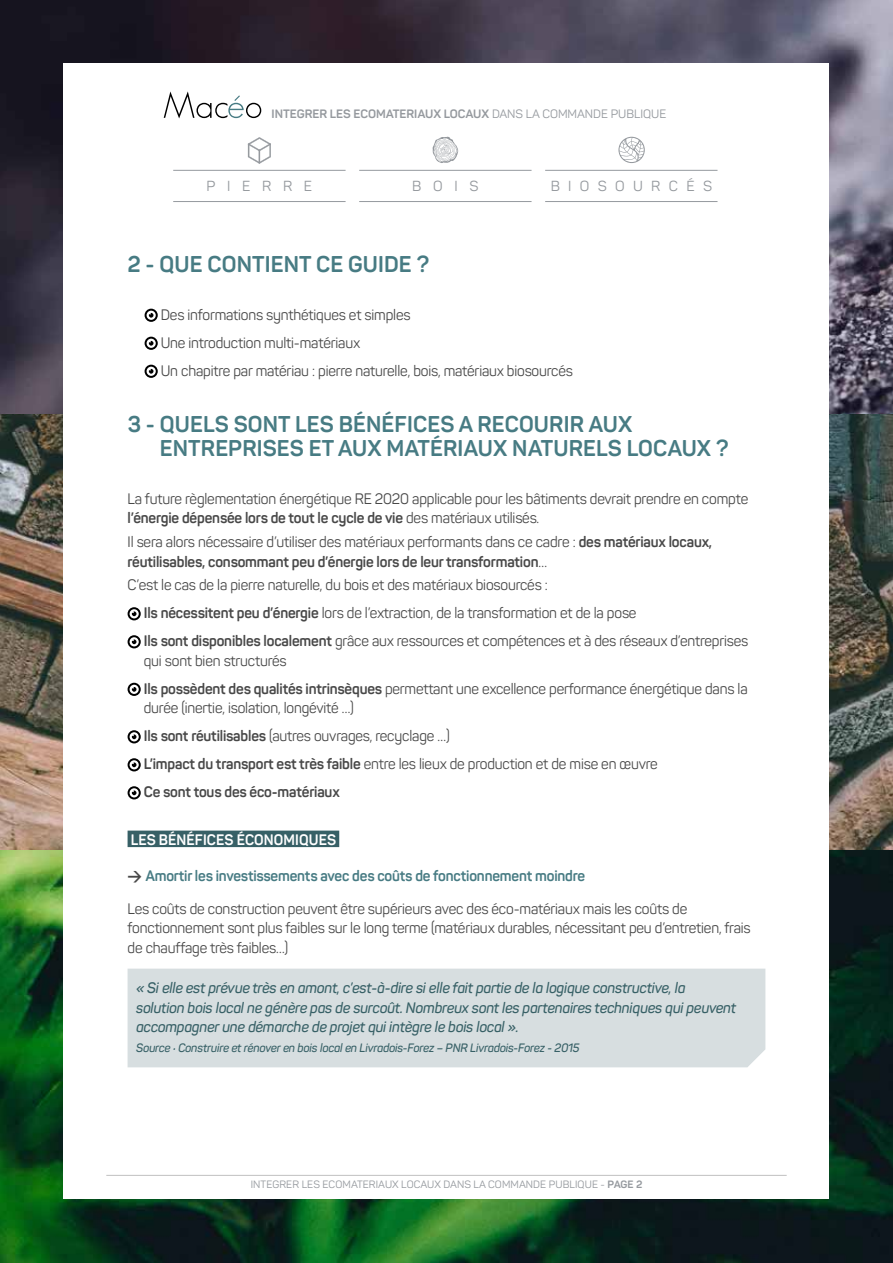
<style>
.page{position:relative;width:893px;height:1263px;background:#fff}
.page>*{position:absolute;margin:0;border:0;box-sizing:border-box;transform-origin:0 0}
.t1{font:700 22.5px/24px "Panton";letter-spacing:.005em;color:#477b83}
.t2{font:15px/28px "Panton";letter-spacing:-.01em;color:#484848;scale:.95 1}
.t3{font:italic 600 15px/19.5px "Panton";letter-spacing:-.01em;color:#376066;scale:.95 1}
.t4{font:700 15px/19.5px "Panton";letter-spacing:-.01em;color:#484848;scale:.95 1}
.t5{font:700 15px "Panton";letter-spacing:.005em;color:#fff;scale:.95 1}
.t6{font:14.4px "Panton";letter-spacing:.58em;color:#95999e}
.t7{font:italic 600 12px "Panton";letter-spacing:-.01em;color:#376066;scale:.95 1}
.t8{font:700 12px "Panton";color:#95999e}
.t9{font:10.5px "Panton";letter-spacing:.01em;color:#95999e}
.s1{font-weight:400}
.s2{font-weight:700}
.s3{font-family:"DIN";font-weight:700}
.s4{font-weight:700;color:#477b83}
</style>
<div class="page">
<img style="left:0;top:849px;width:893px;height:414px">
<img style="left:0;top:414px;width:893px;height:435px">
<img style="left:0;top:0;width:893px;height:414px">
<div style="left:64px;top:64px;width:765px;height:1135px;background:#fff"></div>
<div style="left:128px;top:969px;width:637px;height:98px;background:#d7dee0"></div>
<hr style="left:106px;top:1175px;width:681px;height:1px;background:#c0c0c0">
<svg style="left:164px;top:91px;width:97px;height:27px"></svg>
<hr style="left:359px;top:170px;width:173px;height:1px;background:#95999e">
<hr style="left:359px;top:201px;width:173px;height:1px;background:#95999e">
<hr style="left:545px;top:170px;width:172px;height:1px;background:#95999e">
<hr style="left:545px;top:201px;width:172px;height:1px;background:#95999e">
<svg style="left:433px;top:137px;width:25px;height:26px"></svg>
<svg style="left:618px;top:137px;width:27px;height:26px"></svg>
<hr style="left:173px;top:170px;width:173px;height:1px;background:#95999e">
<hr style="left:173px;top:201px;width:173px;height:1px;background:#95999e">
<svg style="left:248px;top:137px;width:23px;height:27px"></svg>
<div style="left:128px;top:830px;width:211px;height:17px;background:#376066"></div>
<svg style="left:145px;top:309px;width:13px;height:13px"></svg>
<svg style="left:145px;top:337px;width:13px;height:13px"></svg>
<svg style="left:145px;top:365px;width:13px;height:13px"></svg>
<svg style="left:128px;top:607px;width:13px;height:13px"></svg>
<svg style="left:128px;top:635px;width:13px;height:13px"></svg>
<svg style="left:128px;top:683px;width:13px;height:13px"></svg>
<svg style="left:128px;top:730px;width:13px;height:13px"></svg>
<svg style="left:128px;top:758px;width:13px;height:13px"></svg>
<svg style="left:128px;top:786px;width:13px;height:13px"></svg>
<p class="t8" style="left:272px;top:107px;width:396px">INTEGRER LES ECOMATERIAUX LOCAUX <span class="s1">DANS LA COMMANDE PUBLIQUE</span></p>
<p class="t6" style="left:207px;top:177px;width:107px">PIERRE</p>
<p class="t6" style="left:412px;top:177px;width:68px">BOIS</p>
<p class="t6" style="left:551px;top:177px;width:163px">BIOSOURCÉS</p>
<h1 class="t1" style="left:128px;top:252px;width:303px">2 - QUE CONTIENT CE GUIDE ?</h1>
<p class="t2" style="left:161px;top:300px;width:435px">Des informations synthétiques et simples<br>Une introduction multi-matériaux<br>Un chapitre par matériau : pierre naturelle, bois, matériaux biosourcés</p>
<h1 class="t1" style="left:160px;top:412px;width:570px;text-indent:-32px">3 - QUELS SONT LES BÉNÉFICES A RECOURIR AUX<br>ENTREPRISES ET AUX MATÉRIAUX NATURELS LOCAUX ?</h1>
<p class="t2" style="left:128px;top:489px;width:655px;line-height:19.5px">La future règlementation énergétique RE 2020 applicable pour les bâtiments devrait prendre en compte <span class="s2">l’énergie dépensée lors de tout le cycle de vie</span> des matériaux utilisés.</p>
<p class="t4" style="left:128px;top:532px;width:617px"><span class="s1">Il sera alors nécessaire d’utiliser des matériaux performants dans ce cadre :</span> des matériaux locaux, réutilisables, consommant peu d’énergie lors de leur transformation<span class="s1">…</span></p>
<p class="t2" style="left:144px;top:571px;width:638px;text-indent:-16px">C’est le cas de la pierre naturelle, du bois et des matériaux biosourcés :<br><span class="s2">Ils nécessitent peu d’énergie</span> lors de l’extraction, de la transformation et de la pose<br><span class="s2">Ils sont disponibles localement</span> grâce aux ressources et compétences et à des réseaux d’entreprises</p>
<p class="t2" style="left:144px;top:646px;width:637px">qui sont bien structurés<br><span class="s2">Ils possèdent des qualités intrinsèques</span> permettant une excellence performance énergétique dans la</p>
<p class="t2" style="left:144px;top:694px;width:543px">durée (inertie, isolation, longévité …)<br><span class="s2">Ils sont réutilisables</span> (autres ouvrages, recyclage …)<br><span class="s2">L’impact du transport est très faible</span> entre les lieux de production et de mise en œuvre <span class="s2">Ce sont tous des éco-matériaux</span></p>
<p class="t5" style="left:131px;top:830px;width:218px">LES BÉNÉFICES ÉCONOMIQUES</p>
<p class="t2" style="left:128px;top:860px;width:591px;line-height:32.2px"><span class="s3">&gt;</span> <span class="s4">Amortir les investissements avec des coûts de fonctionnement moindre<br></span>Les coûts de construction peuvent être supérieurs avec des éco-matériaux mais les coûts de</p>
<p class="t2" style="left:128px;top:918px;width:657px;line-height:19.5px">fonctionnement sont plus faibles sur le long terme (matériaux durables, nécessitant peu d’entretien, frais de chauffage très faibles…)</p>
<p class="t3" style="left:136px;top:978px;width:633px">« Si elle est prévue très en amont, c’est-à-dire si elle fait partie de la logique constructive, la solution bois local ne génère pas de surcoût. Nombreux sont les partenaires techniques qui peuvent accompagner une démarche de projet qui intègre le bois local ».</p>
<p class="t7" style="left:136px;top:1040px;width:468px">Source : Construire et rénover en bois local en Livradois-Forez – PNR Livradois-Forez - 2015</p>
<p class="t9" style="left:251px;top:1178px;width:393px">INTEGRER LES ECOMATERIAUX LOCAUX DANS LA COMMANDE PUBLIQUE - <span class="s2">PAGE 2</span></p>
</div>
